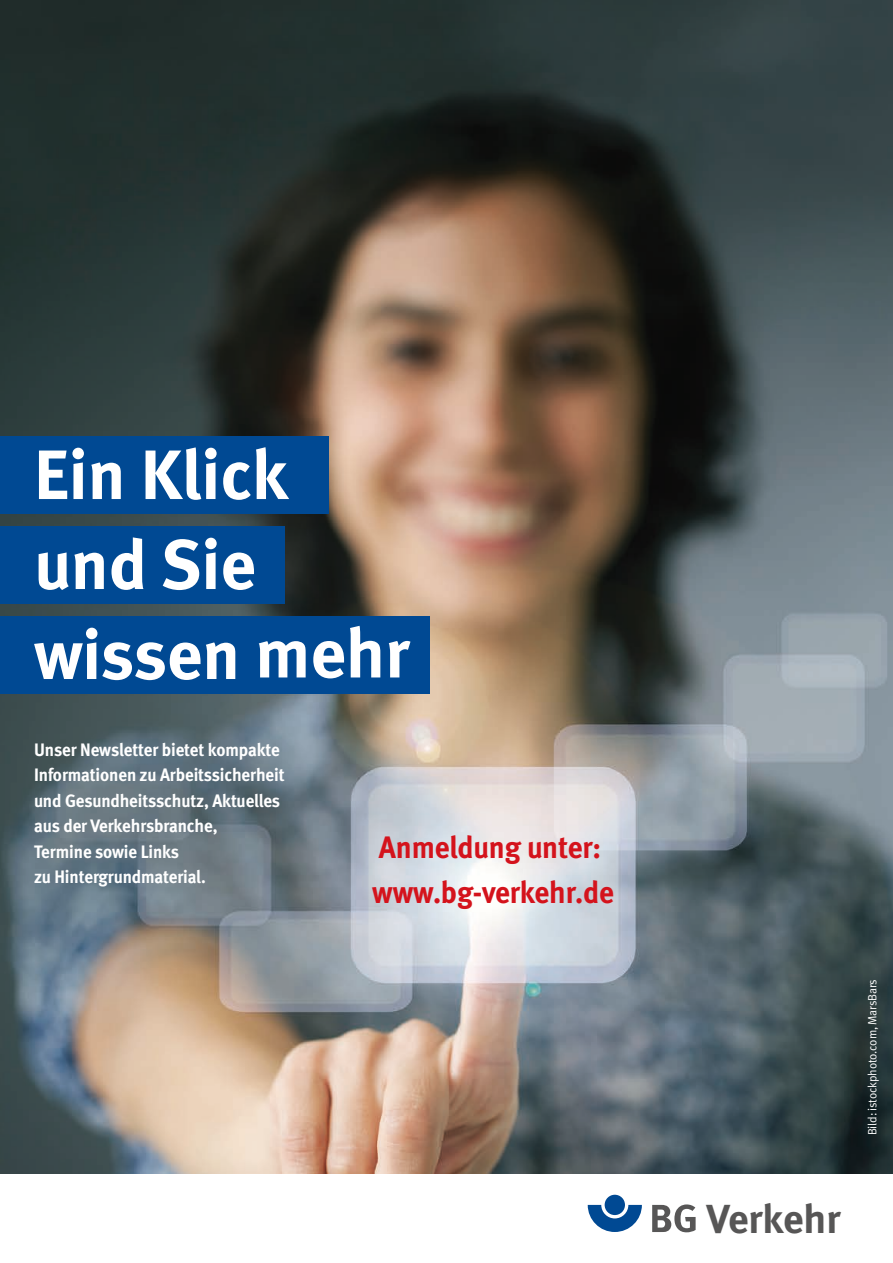
<style>
.page{position:relative;width:893px;height:1263px;background:#fff}
.page>*{position:absolute;margin:0;border:0;box-sizing:border-box;transform-origin:0 0}
.t1{font:700 69.75px/90px "DGUV Meta";color:#fff}
.t2{font:700 40.5px "DGUV Meta";color:#575656}
.t3{font:700 30.9px/44.7px "DGUV Meta";letter-spacing:-.005em;color:#d4131c;scale:.95 1}
.t4{font:700 18px/25.5px "DGUV Meta";letter-spacing:-.005em;color:#fff;scale:.95 1}
.t5{font:12px "DGUV Meta";letter-spacing:-.015em;color:#fff}
</style>
<div class="page">
<img style="left:0;top:0;width:893px;height:1174px">
<div style="left:0;top:617px;width:429px;height:77px;background:#004993"></div>
<div style="left:0;top:436px;width:329px;height:78px;background:#004993"></div>
<div style="left:0;top:526px;width:285px;height:78px;background:#004993"></div>
<svg style="left:588px;top:1205px;width:54px;height:27px"></svg>
<div style="left:605px;top:1195px;width:20px;height:20px;background:#004993;border-radius:50%"></div>
<svg style="left:652px;top:1204px;width:44px;height:28px"></svg>
<h1 class="t1" style="left:34px;top:432px;width:377px">Ein Klick und Sie wissen mehr</h1>
<p class="t4" style="left:34px;top:737px;width:265px">Unser Newsletter bietet kompakte<br>Informationen zu Arbeitssicherheit und Gesundheitsschutz, Aktuelles aus der Verkehrsbranche,<br>Termine sowie Links<br>zu Hintergrundmaterial.</p>
<h3 class="t3" style="left:372px;top:826px;width:256px">Anmeldung unter: www.bg-verkehr.de</h3>
<p class="t5" style="left:865px;top:1135px;width:158px;rotate:-90deg">Bild: istockphoto.com, MarsBars</p>
<h2 class="t2" style="left:707px;top:1194px;width:135px">Verkehr</h2>
</div>
